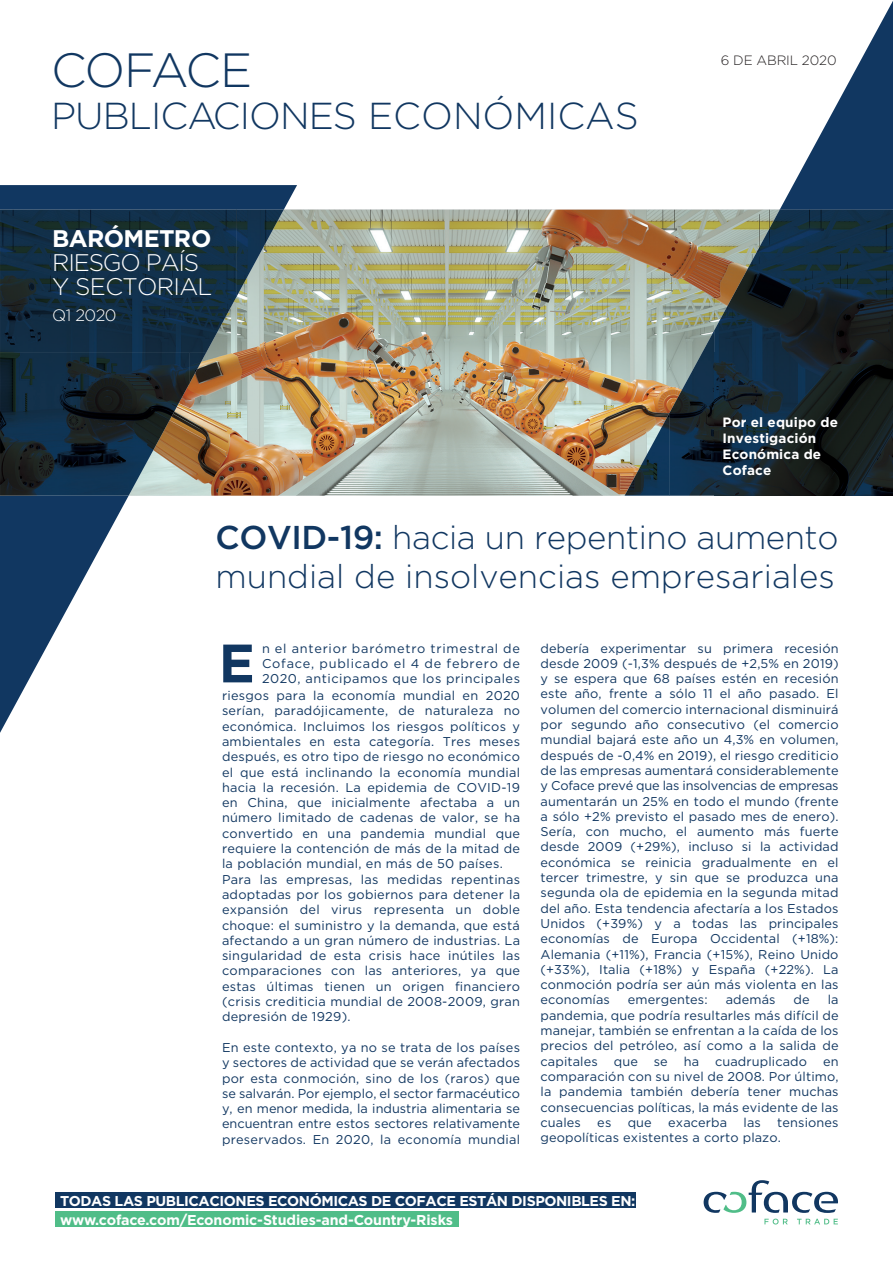
<style>
.page{position:relative;width:893px;height:1263px;background:#fff}
.page>*{position:absolute;margin:0;border:0;box-sizing:border-box;transform-origin:0 0}
.t1{font:700 54px "Gotham";color:#113761}
.t2{font:300 48px "Gotham";letter-spacing:-.045em;color:#113761}
.t3{font:300 37.5px "Gotham";letter-spacing:-.025em;color:#113761}
.t4{font:300 33px/39.6px "Gotham";color:#113761}
.t5{font:300 24px/24px "Gotham";letter-spacing:-.04em;color:#fff}
.t6{font:700 24px "Gotham";letter-spacing:-.03em;color:#fff}
.t7{font:300 16.5px "Gotham";letter-spacing:-.03em;color:#fff}
.t8{font:700 14.25px/18.5px "Gotham";letter-spacing:-.03em;color:#fff}
.t9{font:700 13.5px/16.2px "Gotham";letter-spacing:.01em;color:#fff}
.t10{font:300 13.5px "Gotham";letter-spacing:-.01em;color:#231f20}
.t11{font:12.75px/15.3px "Gotham";letter-spacing:.02em;color:#113761;text-align:justify}
.s1{font-weight:500}
</style>
<div class="page">
<img style="left:297px;top:210px;width:417px;height:286px">
<svg style="left:780px;top:1px;width:113px;height:209px"></svg>
<img style="left:714px;top:210px;width:179px;height:286px">
<img style="left:669px;top:330px;width:46px;height:166px">
<img style="left:625px;top:413px;width:45px;height:83px">
<svg style="left:704px;top:1180px;width:134px;height:44px"></svg>
<svg style="left:0;top:185px;width:297px;height:548px"></svg>
<img style="left:0;top:210px;width:237px;height:143px">
<img style="left:236px;top:210px;width:48px;height:87px">
<img style="left:0;top:352px;width:189px;height:144px">
<img style="left:189px;top:352px;width:17px;height:32px">
<div style="left:55px;top:1192px;width:580px;height:16px;background:#113761"></div>
<div style="left:55px;top:1211px;width:404px;height:16px;background:#50bd88"></div>
<h2 class="t2" style="left:51px;top:40px;width:203px">COFACE</h2>
<h3 class="t3" style="left:51px;top:92px;width:589px">PUBLICACIONES ECONÓMICAS</h3>
<h3 class="t6" style="left:52px;top:223px;width:161px">BARÓMETRO</h3>
<h3 class="t5" style="left:52px;top:250px;width:162px">RIESGO PAÍS<br>Y SECTORIAL</h3>
<p class="t7" style="left:52px;top:304px;width:66px">Q1 2020</p>
<p class="t10" style="left:721px;top:51px;width:117px">6 DE ABRIL 2020</p>
<p class="t9" style="left:723px;top:414px;width:117px">Por el equipo de<br>Investigación<br>Económica de<br>Coface</p>
<h3 class="t4" style="left:216px;top:516px;width:624px"><span class="s1">COVID-19:</span> hacia un repentino aumento mundial de insolvencias empresariales</h3>
<p class="t11" style="left:262px;top:640px;width:260px">n el anterior barómetro trimestral de Coface, publicado el 4 de febrero de 2020, anticipamos que los principales</p>
<p class="t11" style="left:540px;top:640px;width:300px">debería experimentar su primera recesión desde 2009 (-1,3% después de +2,5% en 2019) y se espera que 68 países estén en recesión este año, frente a sólo 11 el año pasado. El volumen del comercio internacional disminuirá por segundo año consecutivo (el comercio mundial bajará este año un 4,3% en volumen, después de -0,4% en 2019), el riesgo crediticio de las empresas aumentará considerablemente y Coface prevé que las insolvencias de empresas aumentarán un 25% en todo el mundo (frente a sólo +2% previsto el pasado mes de enero).<br>Sería, con mucho, el aumento más fuerte desde 2009 (+29%), incluso si la actividad económica se reinicia gradualmente en el tercer trimestre, y sin que se produzca una segunda ola de epidemia en la segunda mitad del año. Esta tendencia afectaría a los Estados Unidos (+39%) y a todas las principales economías de Europa Occidental (+18%):<br>Alemania (+11%), Francia (+15%), Reino Unido (+33%), Italia (+18%) y España (+22%). La conmoción podría ser aún más violenta en las economías</p>
<h1 class="t1" style="left:219px;top:627px;width:38px">E</h1>
<p class="t11" style="left:222px;top:688px;width:300px;text-align:left">riesgos para la economía mundial en 2020 serían, paradójicamente, de naturaleza no económica. Incluimos los riesgos políticos y ambientales en esta categoría. Tres meses después, es otro tipo de riesgo no económico el que está inclinando la economía mundial hacia la recesión. La epidemia de COVID-19 en China, que inicialmente afectaba a un número limitado de cadenas de valor, se ha convertido en una pandemia mundial que requiere la contención de más de la mitad de la población mundial, en más de 50 países.<br>Para las empresas, las medidas repentinas adoptadas por los gobiernos para detener la expansión del virus representa un doble choque: el suministro y la demanda, que está afectando a un gran número de industrias. La singularidad de esta crisis hace inútiles las comparaciones con las anteriores, ya que estas últimas tienen un origen financiero (crisis crediticia mundial de 2008-2009, gran depresión de 1929).</p>
<p class="t11" style="left:222px;top:1039px;width:300px">En este contexto, ya no se trata de los países y sectores de actividad que se verán afectados por esta conmoción, sino de los (raros) que se salvarán. Por ejemplo, el sector farmacéutico y, en menor medida, la industria alimentaria se encuentran entre estos sectores relativamente preservados. En 2020, la economía mundial</p>
<p class="t11" style="left:628px;top:992px;width:81px">emergentes:</p>
<p class="t11" style="left:726px;top:992px;width:51px">además</p>
<p class="t11" style="left:793px;top:992px;width:18px">de</p>
<p class="t11" style="left:540px;top:992px;width:300px;text-indent:287px">la pandemia, que podría resultarles más difícil de manejar, también se enfrentan a la caída de los precios del petróleo, así como a la salida de capitales que se ha cuadruplicado en comparación con su nivel de 2008. Por último, la pandemia también debería tener muchas consecuencias políticas, la más evidente de las cuales</p>
<p class="t11" style="left:597px;top:1114px;width:16px">es</p>
<p class="t11" style="left:628px;top:1114px;width:26px">que</p>
<p class="t11" style="left:668px;top:1114px;width:60px">exacerba</p>
<p class="t11" style="left:744px;top:1114px;width:19px">las</p>
<p class="t11" style="left:540px;top:1114px;width:299px;text-indent:237px">tensiones geopolíticas existentes a corto plazo.</p>
<p class="t8" style="left:60px;top:1192px;width:577px">TODAS LAS PUBLICACIONES ECONÓMICAS DE COFACE ESTÁN DISPONIBLES EN: www.coface.com/Economic-Studies-and-Country-Risks</p>
</div>
